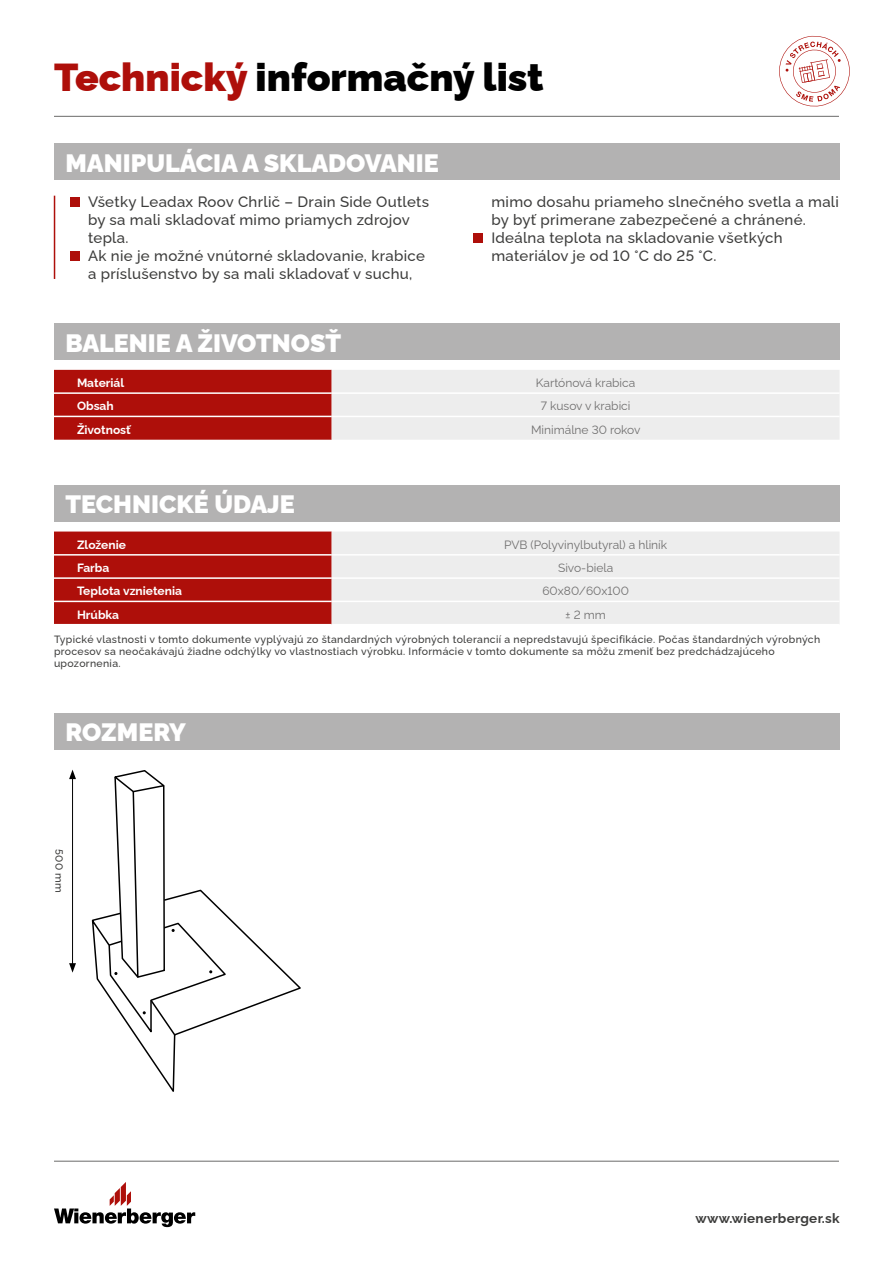
<style>
.page{position:relative;width:893px;height:1263px;background:#fff}
.page>*{position:absolute;margin:0;border:0;box-sizing:border-box;transform-origin:0 0}
.t1{font:900 39px "Raleway";color:#000}
.t2{font:900 25.2px "Raleway";color:#fff}
.t3{font:500 15px/18px "Raleway";letter-spacing:.02em;color:#3c3c3b}
.t4{font:700 13.5px "Raleway";letter-spacing:.02em;color:#3c3c3b}
.t5{font:12px "Raleway";color:#706f6f}
.t6{font:700 12px "Raleway";color:#fff}
.t7{font:500 10.5px/12px "Raleway";letter-spacing:.03em;color:#3c3c3b}
.s1{color:#ae0f0a}
</style>
<div class="page">
<hr style="left:54px;top:196px;width:1px;height:83px;background:#ae0f0a">
<div style="left:70px;top:198px;width:9px;height:9px;background:#ae0f0a"></div>
<div style="left:70px;top:252px;width:9px;height:9px;background:#ae0f0a"></div>
<div style="left:474px;top:234px;width:9px;height:9px;background:#ae0f0a"></div>
<div style="left:54px;top:143px;width:786px;height:37px;background:#b3b2b2"></div>
<div style="left:54px;top:323px;width:786px;height:37px;background:#b3b2b2"></div>
<div style="left:54px;top:485px;width:786px;height:36px;background:#b3b2b2"></div>
<div style="left:54px;top:713px;width:786px;height:36px;background:#b3b2b2"></div>
<svg style="left:54px;top:370px;width:786px;height:70px;background:#d79f9e"></svg>
<hr style="left:54px;top:392px;width:278px;height:2px;background:#fff">
<hr style="left:332px;top:392px;width:508px;height:2px;background:#fff">
<hr style="left:54px;top:416px;width:278px;height:1px;background:#fff">
<hr style="left:332px;top:416px;width:508px;height:1px;background:#fff">
<div style="left:54px;top:531px;width:278px;height:93px;background:#ae0f0a"></div>
<div style="left:332px;top:532px;width:508px;height:92px;background:#ededed"></div>
<hr style="left:54px;top:554px;width:278px;height:2px;background:#fff">
<hr style="left:332px;top:554px;width:508px;height:2px;background:#fff">
<hr style="left:54px;top:577px;width:278px;height:2px;background:#fff">
<hr style="left:332px;top:577px;width:508px;height:2px;background:#fff">
<hr style="left:54px;top:601px;width:278px;height:1px;background:#fff">
<hr style="left:332px;top:601px;width:508px;height:1px;background:#fff">
<hr style="left:54px;top:116px;width:785px;height:1px;background:#6b6b6a">
<svg style="left:779px;top:35px;width:71px;height:72px"></svg>
<hr style="left:54px;top:1161px;width:785px;height:1px;background:#6b6b6a">
<svg style="left:54px;top:1182px;width:141px;height:45px"></svg>
<hr style="left:72px;top:777px;width:1px;height:188px;background:#000">
<svg style="left:69px;top:770px;width:7px;height:9px"></svg>
<svg style="left:69px;top:963px;width:7px;height:10px"></svg>
<svg style="left:91px;top:770px;width:210px;height:322px"></svg>
<h1 class="t1" style="left:54px;top:46px;width:491px"><span class="s1">Technický</span> informačný list</h1>
<h2 class="t2" style="left:65px;top:143px;width:375px">MANIPULÁCIA A SKLADOVANIE</h2>
<p class="t3" style="left:88px;top:191px;width:343px">Všetky Leadax Roov Chrlič – Drain Side Outlets by sa mali skladovať mimo priamych zdrojov tepla.<br>Ak nie je možné vnútorné skladovanie, krabice a príslušenstvo by sa mali skladovať v suchu,</p>
<p class="t3" style="left:491px;top:191px;width:349px">mimo dosahu priameho slnečného svetla a mali by byť primerane zabezpečené a chránené.<br>Ideálna teplota na skladovanie všetkých materiálov je od 10 °C do 25 °C.</p>
<h2 class="t2" style="left:65px;top:323px;width:277px">BALENIE A ŽIVOTNOSŤ</h2>
<p class="t6" style="left:77px;top:373px;width:49px">Materiál</p>
<p class="t5" style="left:536px;top:373px;width:101px">Kartónová krabica</p>
<p class="t6" style="left:77px;top:397px;width:38px">Obsah</p>
<p class="t5" style="left:541px;top:397px;width:91px">7 kusov v krabici</p>
<p class="t6" style="left:77px;top:420px;width:55px">Životnosť</p>
<p class="t5" style="left:531px;top:420px;width:111px">Minimálne 30 rokov</p>
<h2 class="t2" style="left:65px;top:484px;width:231px">TECHNICKÉ ÚDAJE</h2>
<p class="t6" style="left:77px;top:535px;width:50px">Zloženie</p>
<p class="t5" style="left:504px;top:535px;width:165px">PVB (Polyvinylbutyral) a hliník</p>
<p class="t6" style="left:77px;top:558px;width:34px">Farba</p>
<p class="t5" style="left:558px;top:558px;width:57px">Sivo-biela</p>
<p class="t6" style="left:77px;top:582px;width:106px">Teplota vznietenia</p>
<p class="t5" style="left:542px;top:582px;width:88px">60x80/60x100</p>
<p class="t6" style="left:77px;top:605px;width:44px">Hrúbka</p>
<p class="t5" style="left:565px;top:605px;width:42px">± 2 mm</p>
<p class="t7" style="left:54px;top:632px;width:768px">Typické vlastnosti v tomto dokumente vyplývajú zo štandardných výrobných tolerancií a nepredstavujú špecifikácie. Počas štandardných výrobných procesov sa neočakávajú žiadne odchýlky vo vlastnostiach výrobku. Informácie v tomto dokumente sa môžu zmeniť bez predchádzajúceho upozornenia.</p>
<h2 class="t2" style="left:65px;top:712px;width:122px">ROZMERY</h2>
<p class="t7" style="left:66px;top:849px;width:45px;rotate:90deg">500 mm</p>
<p class="t4" style="left:696px;top:1207px;width:145px">www.wienerberger.sk</p>
</div>
